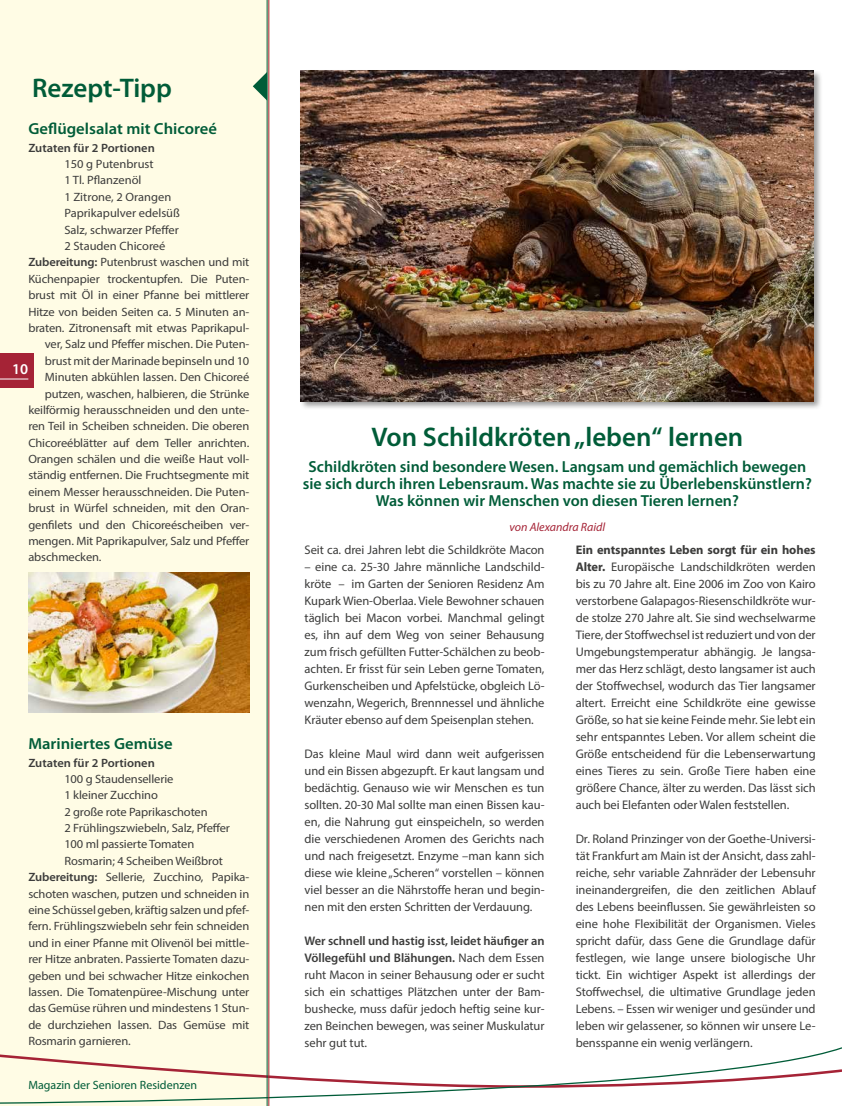
<style>
.page{position:relative;width:842px;height:1106px;background:#fff}
.page>*{position:absolute;margin:0;border:0;box-sizing:border-box;transform-origin:0 0}
.t1{font:600 27px "Myriad Pro";color:#005c38}
.t2{font:600 16px/17px "Myriad Pro";color:#005c38;text-align:center}
.t3{font:600 16px "Myriad Pro";color:#005c38;scale:1.04 1}
.t4{font:600 15px "Myriad Pro";color:#fff}
.t5{font:12.5px/17px "Myriad Pro";letter-spacing:-.005em;color:#3c3c3b;text-align:justify}
.t6{font:12px "Myriad Pro";letter-spacing:-.01em;color:#3c3c3b;scale:1.04 1}
.t7{font:600 12px "Myriad Pro";color:#3c3c3b;scale:1.04 1}
.t8{font:12px "Myriad Pro";color:#005c38}
.t9{font:italic 12px "Myriad Pro";color:#a52336}
.s1{font-weight:600}
.s2{font-weight:700}
</style>
<div class="page">
<div style="left:0;top:0;width:269px;height:1106px;background:#fffce5"></div>
<svg style="left:0;top:1046px;width:842px;height:58px"></svg>
<div style="left:0;top:354px;width:33px;height:34px;background:#a52336"></div>
<svg style="left:0;top:378px;width:28px;height:1px"></svg>
<div style="left:299px;top:69px;width:524px;height:342px;background:#000;opacity:.4"></div>
<img style="left:300px;top:70px;width:514px;height:331px">
<hr style="left:268px;top:0;width:1px;height:1106px;background:#a52336">
<hr style="left:267px;top:0;width:1px;height:1106px;background:#005c38">
<svg style="left:253px;top:72px;width:14px;height:29px"></svg>
<img style="left:29px;top:572px;width:221px;height:141px">
<h1 class="t1" style="left:32px;top:71px;width:141px">Rezept-Tipp</h1>
<p class="t3" style="left:28px;top:118px;width:183px">Geflügelsalat mit Chicoreé</p>
<p class="t7" style="left:28px;top:140px;width:123px">Zutaten für 2 Portionen</p>
<p class="t6" style="left:64px;top:157px;width:87px">150 g Putenbrust</p>
<p class="t6" style="left:64px;top:173px;width:76px">1 Tl. Pflanzenöl</p>
<p class="t6" style="left:64px;top:189px;width:104px">1 Zitrone, 2 Orangen</p>
<p class="t6" style="left:64px;top:206px;width:113px">Paprikapulver edelsüß</p>
<p class="t6" style="left:64px;top:222px;width:112px">Salz, schwarzer Pfeffer</p>
<p class="t6" style="left:64px;top:239px;width:99px">2 Stauden Chicoreé</p>
<p class="t6" style="left:28px;top:255px;width:214px"><span class="s1">Zubereitung:</span> Putenbrust waschen und mit</p>
<p class="t6" style="left:28px;top:271px;width:214px">Küchenpapier trockentupfen. Die Puten-</p>
<p class="t6" style="left:28px;top:288px;width:214px">brust mit Öl in einer Pfanne bei mittlerer</p>
<p class="t6" style="left:28px;top:304px;width:214px">Hitze von beiden Seiten ca. 5 Minuten an-</p>
<p class="t6" style="left:28px;top:320px;width:214px">braten. Zitronensaft mit etwas Paprikapul-</p>
<p class="t6" style="left:45px;top:337px;width:198px">ver, Salz und Pfeffer mischen. Die Puten-</p>
<p class="t6" style="left:45px;top:353px;width:198px">brust mit der Marinade bepinseln und 10</p>
<p class="t6" style="left:45px;top:370px;width:198px">Minuten abkühlen lassen. Den Chicoreé</p>
<p class="t6" style="left:45px;top:386px;width:198px">putzen, waschen, halbieren, die Strünke</p>
<p class="t6" style="left:28px;top:402px;width:214px">keilförmig herausschneiden und den unte-</p>
<p class="t6" style="left:28px;top:419px;width:214px">ren Teil in Scheiben schneiden. Die oberen</p>
<p class="t6" style="left:28px;top:435px;width:214px">Chicoreéblätter auf dem Teller anrichten.</p>
<p class="t6" style="left:28px;top:451px;width:214px">Orangen schälen und die weiße Haut voll-</p>
<p class="t6" style="left:28px;top:468px;width:214px">ständig entfernen. Die Fruchtsegmente mit</p>
<p class="t6" style="left:28px;top:484px;width:214px">einem Messer herausschneiden. Die Puten-</p>
<p class="t6" style="left:28px;top:501px;width:214px">brust in Würfel schneiden, mit den Oran-</p>
<p class="t6" style="left:28px;top:517px;width:214px">genfilets und den Chicoreéscheiben ver-</p>
<p class="t6" style="left:28px;top:533px;width:214px">mengen. Mit Paprikapulver, Salz und Pfeffer</p>
<p class="t6" style="left:28px;top:550px;width:72px">abschmecken.</p>
<p class="t4" style="left:12px;top:359px;width:18px">10</p>
<p class="t3" style="left:28px;top:733px;width:140px">Mariniertes Gemüse</p>
<p class="t7" style="left:28px;top:755px;width:123px">Zutaten für 2 Portionen</p>
<p class="t6" style="left:64px;top:771px;width:106px">100 g Staudensellerie</p>
<p class="t6" style="left:64px;top:788px;width:91px">1 kleiner Zucchino</p>
<p class="t6" style="left:64px;top:804px;width:139px">2 große rote Paprikaschoten</p>
<p class="t6" style="left:64px;top:820px;width:161px">2 Frühlingszwiebeln, Salz, Pfeffer</p>
<p class="t6" style="left:64px;top:837px;width:126px">100 ml passierte Tomaten</p>
<p class="t6" style="left:64px;top:853px;width:154px">Rosmarin; 4 Scheiben Weißbrot</p>
<p class="t6" style="left:28px;top:869px;width:214px"><span class="s1">Zubereitung:</span> Sellerie, Zucchino, Papika-</p>
<p class="t6" style="left:28px;top:886px;width:214px">schoten waschen, putzen und schneiden in</p>
<p class="t6" style="left:28px;top:902px;width:214px">eine Schüssel geben, kräftig salzen und pfef-</p>
<p class="t6" style="left:28px;top:919px;width:214px">fern. Frühlingszwiebeln sehr fein schneiden</p>
<p class="t6" style="left:28px;top:935px;width:214px">und in einer Pfanne mit Olivenöl bei mittle-</p>
<p class="t6" style="left:28px;top:951px;width:214px">rer Hitze anbraten. Passierte Tomaten dazu-</p>
<p class="t6" style="left:28px;top:968px;width:214px">geben und bei schwacher Hitze einkochen</p>
<p class="t6" style="left:28px;top:984px;width:214px">lassen. Die Tomatenpüree-Mischung unter</p>
<p class="t6" style="left:28px;top:1000px;width:214px">das Gemüse rühren und mindestens 1 Stun-</p>
<p class="t6" style="left:28px;top:1017px;width:214px">de durchziehen lassen. Das Gemüse mit</p>
<p class="t6" style="left:28px;top:1033px;width:100px">Rosmarin garnieren.</p>
<p class="t8" style="left:28px;top:1078px;width:170px">Magazin der Senioren Residenzen</p>
<h1 class="t1" style="left:371px;top:420px;width:374px">Von Schildkröten „leben“ lernen</h1>
<p class="t2" style="left:303px;top:458px;width:511px">Schildkröten sind besondere Wesen. Langsam und gemächlich bewegen sie sich durch ihren Lebensraum. Was machte sie zu Überlebenskünstlern?<br>Was können wir Menschen von diesen Tieren lernen?</p>
<p class="t9" style="left:509px;top:519px;width:97px">von Alexandra Raidl</p>
<p class="t5" style="left:305px;top:541px;width:241px">Seit ca. drei Jahren lebt die Schildkröte Macon</p>
<p class="t5" style="left:305px;top:558px;width:241px">– eine ca. 25-30 Jahre männliche Landschild&shy;kröte – im Garten der Senioren Residenz Am Kupark Wien-Oberlaa. Viele Bewohner schauen täglich bei Macon vorbei. Manchmal gelingt es, ihn auf dem Weg von seiner Behausung zum frisch gefüllten Futter-Schälchen zu beob&shy;achten. Er frisst für sein Leben gerne Tomaten, Gurkenscheiben und Apfelstücke, obgleich Lö&shy;wenzahn, Wegerich, Brennnessel und ähnliche Kräuter ebenso auf dem Speisenplan stehen.</p>
<p class="t5" style="left:305px;top:745px;width:241px">Das kleine Maul wird dann weit aufgerissen und ein Bissen abgezupft. Er kaut langsam und bedächtig. Genauso wie wir Menschen es tun sollten. 20-30 Mal sollte man einen Bissen kau&shy;en, die Nahrung gut einspeicheln, so werden die verschiedenen Aromen des Gerichts nach und nach freigesetzt. Enzyme –man kann sich diese wie kleine „Scheren“ vorstellen – können viel besser an die Nährstoffe heran und begin&shy;nen mit den ersten Schritten der Verdauung.</p>
<p class="t5" style="left:305px;top:932px;width:241px"><span class="s1">Wer schnell und hastig isst, leidet häufiger an Völlegefühl und Blähungen.</span> Nach dem Essen ruht Macon in seiner Behausung oder er sucht sich ein schattiges Plätzchen unter der Bam&shy;bushecke, muss dafür jedoch heftig seine kur&shy;zen Beinchen bewegen, was seiner Muskulatur sehr gut tut.</p>
<p class="t5" style="left:576px;top:541px;width:241px"><span class="s2">Ein entspanntes Leben sorgt für ein hohes Alter.</span> Europäische Landschildkröten werden bis zu 70 Jahre alt. Eine 2006 im Zoo von Kairo verstorbene Galapagos-Riesenschildkröte wur&shy;de stolze 270 Jahre alt. Sie sind wechselwarme Tiere, der Stoffwechsel ist reduziert und von der Umgebungstemperatur abhängig. Je langsa&shy;mer das Herz schlägt, desto langsamer ist auch der Stoffwechsel, wodurch das Tier langsamer altert. Erreicht eine Schildkröte eine gewisse Größe, so hat sie keine Feinde mehr. Sie lebt ein sehr entspanntes Leben. Vor allem scheint die Größe entscheidend für die Lebenserwartung eines Tieres zu sein. Große Tiere haben eine größere Chance, älter zu werden. Das lässt sich auch bei Elefanten oder Walen feststellen.</p>
<p class="t5" style="left:576px;top:830px;width:241px">Dr. Roland Prinzinger von der Goethe-Universi&shy;tät Frankfurt am Main ist der Ansicht, dass zahl&shy;reiche, sehr variable Zahnräder der Lebensuhr ineinandergreifen, die den zeitlichen Ablauf des Lebens beeinflussen. Sie gewährleisten so eine hohe Flexibilität der Organismen. Vieles spricht dafür, dass Gene die Grundlage dafür festlegen, wie lange unsere biologische Uhr tickt. Ein wichtiger Aspekt ist allerdings der Stoffwechsel, die ultimative Grundlage jeden Lebens. – Essen wir weniger und gesünder und leben wir gelassener, so können wir unsere Le&shy;bensspanne ein wenig verlängern.</p>
</div>
